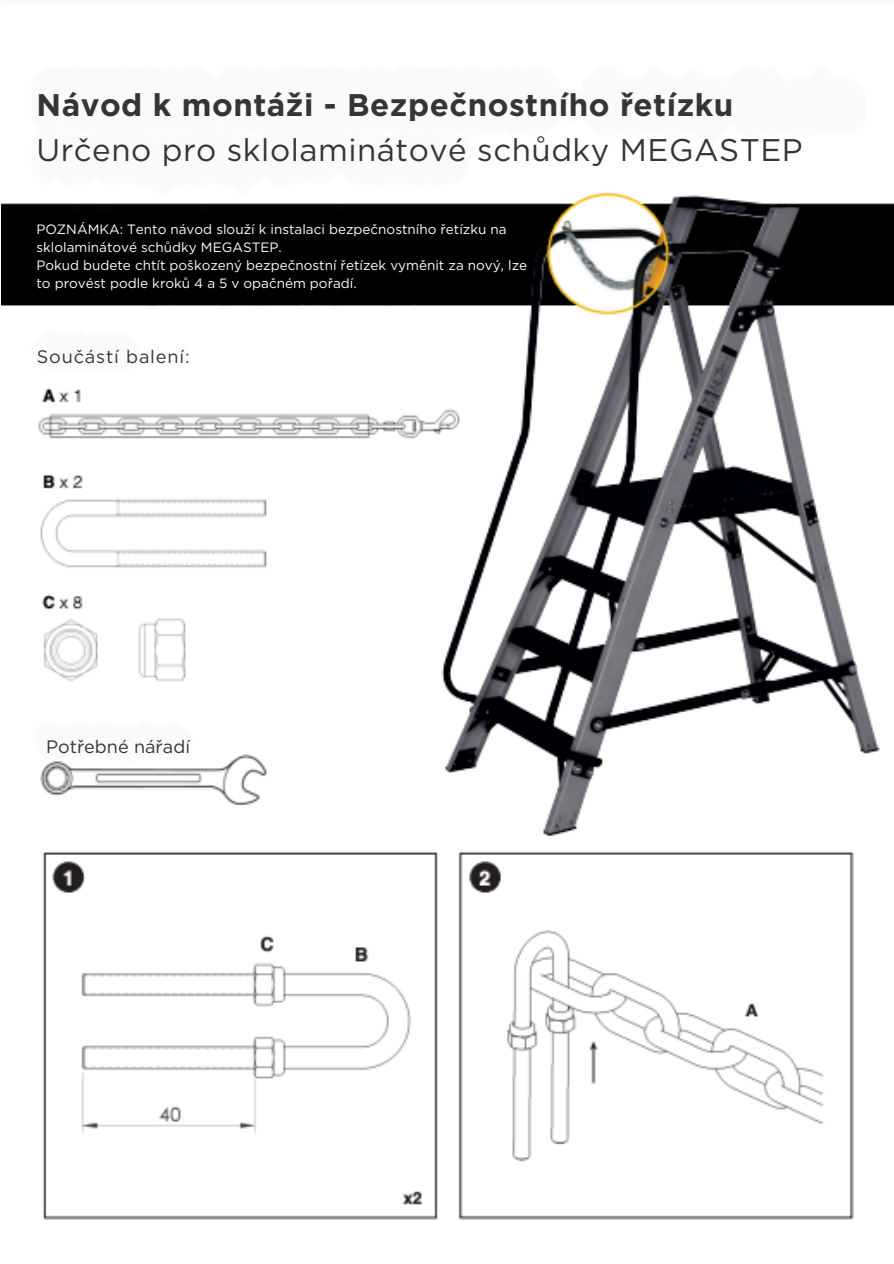
<style>
.page{position:relative;width:894px;height:1264px;background:#fff}
.page>*{position:absolute;margin:0;border:0;box-sizing:border-box;transform-origin:0 0}
.t1{font:31.2px/45.6px "Gotham";letter-spacing:.015em;color:#363535}
.t2{font:18px "Gotham";letter-spacing:.045em;color:#363535}
.t3{font:18px "Gotham";color:#363535}
.t4{font:13.5px/18px "Gotham";color:#fff}
.s1{font-weight:700}
</style>
<div class="page">
<img style="left:1px;top:192px;width:892px;height:1028px">
<h1 class="t1" style="left:36px;top:82px;width:767px"><span class="s1">Návod k montáži - Bezpečnostního řetízku<br></span>Určeno pro sklolaminátové schůdky MEGASTEP</h1>
<h2 class="t4" style="left:36px;top:220px;width:471px">POZNÁMKA: Tento návod slouží k instalaci bezpečnostního řetízku na sklolaminátové schůdky MEGASTEP.</h2>
<h2 class="t4" style="left:36px;top:256px;width:492px">Pokud budete chtít poškozený bezpečnostní řetízek vyměnit za nový, lze to provést podle kroků 4 a 5 v opačném pořadí.</h2>
<p class="t2" style="left:37px;top:345px;width:154px">Součástí balení:</p>
<p class="t3" style="left:46px;top:736px;width:145px">Potřebné nářadí</p>
</div>
